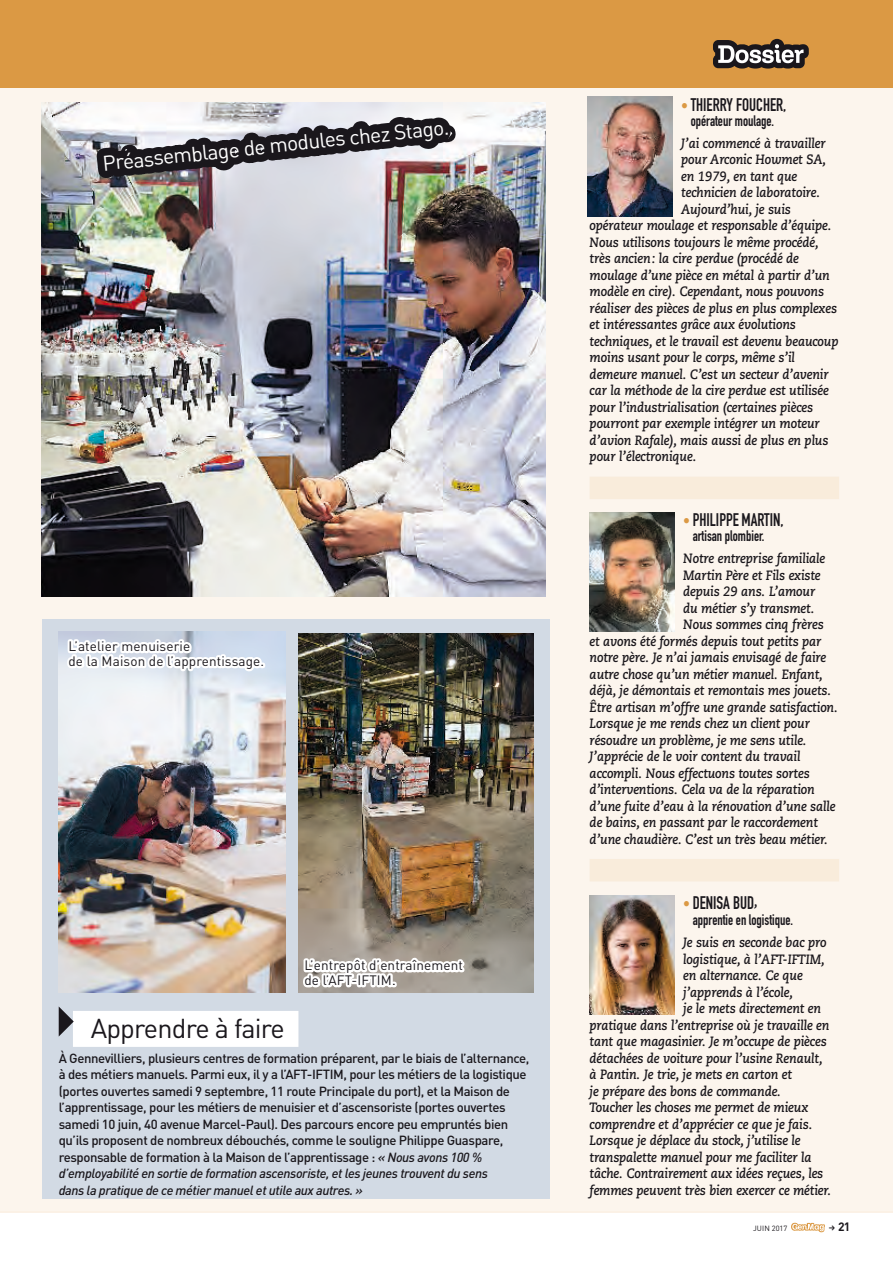
<style>
.page{position:relative;width:893px;height:1263px;background:#fff}
.page>*{position:absolute;margin:0;border:0;box-sizing:border-box;transform-origin:0 0}
.t1{font:27px "DINOT";letter-spacing:-.03em;color:#1a171c}
.t2{font:21px "DINOT";color:#fff}
.t3{font:18px "DIN Engschrift Std";color:#1a171c;scale:.92 1}
.t4{font:15px "DIN Engschrift Std";color:#1a171c;scale:.92 1}
.t5{font:italic 700 13.5px "Caecilia LT Std";letter-spacing:-.01em;color:#1a171c;scale:.92 1}
.t6{font:13.5px/15px "DINOT";letter-spacing:.01em;color:#1a171c}
.t7{font:500 13.2px/16.5px "DINOT";letter-spacing:-.03em;color:#1a171c}
.t8{font:700 12px "DINOT";color:#1a171c}
.t9{font:7.5px "DINOT";letter-spacing:.005em;color:#1a171c}
.s1{font-style:italic}
.s2{font-size:15px;color:#db9944}
</style>
<div class="page">
<img style="left:1px;top:87px;width:892px;height:1126px">
<div style="left:0;top:0;width:893px;height:87px;background:#db9944"></div>
<svg style="left:0;top:87px;width:1px;height:1126px"></svg>
<svg style="left:713px;top:39px;width:96px;height:30px"></svg>
<div style="left:42px;top:993px;width:508px;height:206px;background:#d2dae4"></div>
<div style="left:73px;top:1011px;width:225px;height:36px;background:#fff"></div>
<svg style="left:59px;top:1007px;width:15px;height:29px"></svg>
<svg style="left:299px;top:954px;width:168px;height:39px"></svg>
<img style="left:88px;top:90px;width:376px;height:360px">
<div style="left:438px;top:125px;width:18px;height:17px;border:15px solid #1a171c"></div>
<svg style="left:63px;top:636px;width:203px;height:39px"></svg>
<svg style="left:791px;top:1222px;width:34px;height:10px"></svg>
<h2 class="t2" style="left:101px;top:150px;width:350px;rotate:-6deg">Préassemblage de modules chez Stago.</h2>
<p class="t6" style="left:68px;top:638px;width:197px">L’atelier menuiserie<br>de la Maison de l’apprentissage.</p>
<p class="t6" style="left:304px;top:957px;width:160px">L’entrepôt d’entraînement de l’AFT-IFTIM.</p>
<h1 class="t1" style="left:91px;top:1011px;width:196px">Apprendre à faire</h1>
<p class="t7" style="left:59px;top:1049px;width:472px">À Gennevilliers, plusieurs centres de formation préparent, par le biais de l’alternance, à des métiers manuels. Parmi eux, il y a l’AFT-I FTIM , pour les métiers de la logistique (portes ouvertes samedi 9 septembre, 11 route Principale du port), et la Maison de l’apprentissage, pour les métiers de menuisier et d’ascensoriste (portes ouvertes samedi 10 juin, 40 avenue Marcel-Paul). Des parcours encore peu empruntés bien qu’ils proposent de nombreux débouchés, comme le souligne Philippe Guaspare, responsable de formation à la Maison de l’apprentissage : <span class="s1">« Nous avons 100 % d’employabilité en sortie de formation ascensoriste, et les jeunes trouvent du sens<br>dans la pratique de ce métier manuel et utile aux autres. »</span></p>
<h3 class="t3" style="left:681px;top:94px;width:116px"><span class="s2">•</span> Thierry Foucher,</h3>
<p class="t4" style="left:691px;top:112px;width:92px">opérateur moulage.</p>
<p class="t5" style="left:681px;top:135px;width:159px">J’ai commencé à travailler</p>
<p class="t5" style="left:681px;top:152px;width:159px">pour Arconic Howmet SA,</p>
<p class="t5" style="left:681px;top:168px;width:128px">en 1979, en tant que</p>
<p class="t5" style="left:681px;top:185px;width:153px">technicien de laboratoire.</p>
<p class="t5" style="left:681px;top:201px;width:121px">Aujourd’hui, je suis</p>
<p class="t5" style="left:590px;top:218px;width:264px">opérateur moulage et responsable d’équipe.</p>
<p class="t5" style="left:590px;top:234px;width:251px">Nous utilisons toujours le même procédé,</p>
<p class="t5" style="left:590px;top:251px;width:229px">très ancien: la cire perdue (procédé de</p>
<p class="t5" style="left:590px;top:267px;width:262px">moulage d’une pièce en métal à partir d’un</p>
<p class="t5" style="left:590px;top:284px;width:256px">modèle en cire). Cependant, nous pouvons</p>
<p class="t5" style="left:590px;top:300px;width:270px">réaliser des pièces de plus en plus complexes</p>
<p class="t5" style="left:590px;top:317px;width:226px">et intéressantes grâce aux évolutions</p>
<p class="t5" style="left:590px;top:333px;width:272px">techniques, et le travail est devenu beaucoup</p>
<p class="t5" style="left:590px;top:350px;width:225px">moins usant pour le corps, même s’il</p>
<p class="t5" style="left:590px;top:366px;width:261px">demeure manuel. C’est un secteur d’avenir</p>
<p class="t5" style="left:590px;top:383px;width:261px">car la méthode de la cire perdue est utilisée</p>
<p class="t5" style="left:590px;top:399px;width:244px">pour l’industrialisation (certaines pièces</p>
<p class="t5" style="left:590px;top:416px;width:252px">pourront par exemple intégrer un moteur</p>
<p class="t5" style="left:590px;top:432px;width:261px">d’avion Rafale), mais aussi de plus en plus</p>
<p class="t5" style="left:590px;top:449px;width:118px">pour l’électronique.</p>
<h3 class="t3" style="left:683px;top:509px;width:111px"><span class="s2">•</span> Philippe Martin,</h3>
<p class="t4" style="left:693px;top:527px;width:80px">artisan plombier.</p>
<p class="t5" style="left:683px;top:551px;width:156px">Notre entreprise familiale</p>
<p class="t5" style="left:683px;top:567px;width:151px">Martin Père et Fils existe</p>
<p class="t5" style="left:683px;top:584px;width:145px">depuis 29 ans. L’amour</p>
<p class="t5" style="left:683px;top:600px;width:144px">du métier s’y transmet.</p>
<p class="t5" style="left:683px;top:617px;width:154px">Nous sommes cinq frères</p>
<p class="t5" style="left:590px;top:633px;width:253px">et avons été formés depuis tout petits par</p>
<p class="t5" style="left:590px;top:650px;width:259px">notre père. Je n’ai jamais envisagé de faire</p>
<p class="t5" style="left:590px;top:666px;width:255px">autre chose qu’un métier manuel. Enfant,</p>
<p class="t5" style="left:590px;top:683px;width:264px">déjà, je démontais et remontais mes jouets.</p>
<p class="t5" style="left:590px;top:699px;width:271px">Être artisan m’offre une grande satisfaction.</p>
<p class="t5" style="left:590px;top:716px;width:241px">Lorsque je me rends chez un client pour</p>
<p class="t5" style="left:590px;top:732px;width:237px">résoudre un problème, je me sens utile.</p>
<p class="t5" style="left:590px;top:749px;width:231px">J’apprécie de le voir content du travail</p>
<p class="t5" style="left:590px;top:765px;width:241px">accompli. Nous effectuons toutes sortes</p>
<p class="t5" style="left:590px;top:782px;width:246px">d’interventions. Cela va de la réparation</p>
<p class="t5" style="left:590px;top:798px;width:269px">d’une fuite d’eau à la rénovation d’une salle</p>
<p class="t5" style="left:590px;top:815px;width:250px">de bains, en passant par le raccordement</p>
<p class="t5" style="left:590px;top:831px;width:260px">d’une chaudière. C’est un très beau métier.</p>
<h3 class="t3" style="left:683px;top:892px;width:83px"><span class="s2">•</span> Denisa Bud<sup>,</sup></h3>
<p class="t4" style="left:693px;top:911px;width:111px">apprentie en logistique.</p>
<p class="t5" style="left:683px;top:934px;width:157px">Je suis en seconde bac pro</p>
<p class="t5" style="left:683px;top:951px;width:155px">logistique, à l’AFT-IFTIM,</p>
<p class="t5" style="left:683px;top:967px;width:132px">en alternance. Ce que</p>
<p class="t5" style="left:683px;top:984px;width:121px">j’apprends à l’école,</p>
<p class="t5" style="left:683px;top:1000px;width:151px">je le mets directement en</p>
<p class="t5" style="left:590px;top:1017px;width:262px">pratique dans l’entreprise où je travaille en</p>
<p class="t5" style="left:590px;top:1033px;width:259px">tant que magasinier. Je m’occupe de pièces</p>
<p class="t5" style="left:590px;top:1050px;width:255px">détachées de voiture pour l’usine Renault,</p>
<p class="t5" style="left:590px;top:1066px;width:221px">à Pantin. Je trie, je mets en carton et</p>
<p class="t5" style="left:590px;top:1083px;width:209px">je prépare des bons de commande.</p>
<p class="t5" style="left:590px;top:1099px;width:239px">Toucher les choses me permet de mieux</p>
<p class="t5" style="left:590px;top:1116px;width:244px">comprendre et d’apprécier ce que je fais.</p>
<p class="t5" style="left:590px;top:1132px;width:231px">Lorsque je déplace du stock, j’utilise le</p>
<p class="t5" style="left:590px;top:1149px;width:243px">transpalette manuel pour me faciliter la</p>
<p class="t5" style="left:590px;top:1165px;width:255px">tâche. Contrairement aux idées reçues, les</p>
<p class="t5" style="left:590px;top:1182px;width:264px">femmes peuvent très bien exercer ce métier.</p>
<p class="t9" style="left:753px;top:1223px;width:36px">JUIN 2017</p>
<p class="t8" style="left:838px;top:1218px;width:14px">21</p>
</div>
